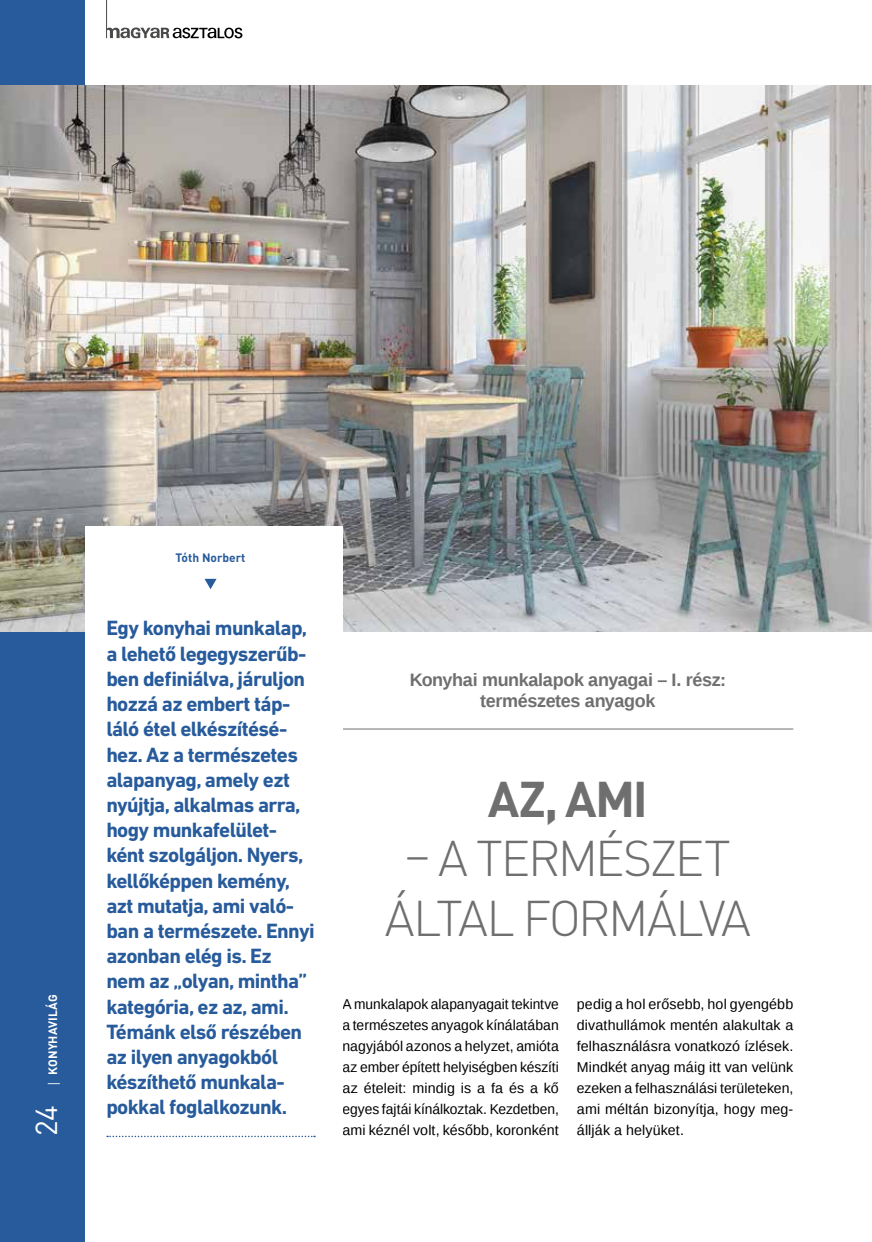
<style>
.page{position:relative;width:872px;height:1242px;background:#fff}
.page>*{position:absolute;margin:0;border:0;box-sizing:border-box;transform-origin:0 0}
.t1{font:300 49.5px/59.4px "DIN Pro";letter-spacing:-.055em;color:#706f6f;text-align:center}
.t2{font:700 49.5px "DIN Pro";color:#706f6f}
.t3{font:30px "DIN Pro";color:#fff}
.t4{font:700 21px/25.2px "DIN Next LT Pro";letter-spacing:-.03em;color:#275b9b}
.t5{font:700 18px/21px "Liberation Sans";letter-spacing:-.02em;color:#706f6f;text-align:center}
.t6{font:14.25px/21px "Liberation Sans";letter-spacing:.005em;color:#000;text-align:justify;scale:.96 1}
.t7{font:14.25px/21px "Liberation Sans";letter-spacing:.005em;color:#000;text-align:justify}
.t8{font:700 12px "DIN Pro";letter-spacing:.01em;color:#fff}
.t9{font:700 12px "DIN Pro";color:#275b9b}
.s1{font-family:"Open Sans";font-weight:400}
</style>
<div class="page">
<div style="left:0;top:0;width:85px;height:1242px;background:#275b9b"></div>
<svg style="left:107px;top:27px;width:135px;height:11px"></svg>
<hr style="left:106px;top:0;width:1px;height:38px;background:#4a4a49">
<img style="left:0;top:85px;width:872px;height:546px">
<hr style="left:342px;top:728px;width:451px;height:1px;background:#706f6f">
<div style="left:85px;top:526px;width:257px;height:622px;background:#fff"></div>
<svg style="left:107px;top:1135px;width:208px;height:2px"></svg>
<svg style="left:204px;top:579px;width:12px;height:10px"></svg>
<p class="t9" style="left:176px;top:549px;width:71px">Tóth Norbert</p>
<p class="t4" style="left:106px;top:615px;width:210px">Egy konyhai munkalap, a lehető legegyszerűb&shy;ben definiálva, járuljon hozzá az embert táp&shy;láló étel elkészítésé&shy;hez. Az a természetes alapanyag, amely ezt nyújtja, alkalmas arra, hogy munkafelület&shy;ként szolgáljon. Nyers, kellőképpen kemény, azt mutatja, ami való&shy;ban a természete. Ennyi azonban elég is. Ez nem az „olyan, mintha” kategória, ez az, ami.<br>Témánk első részében az ilyen anyagokból készíthető munkala&shy;pokkal foglalkozunk.</p>
<p class="t5" style="left:410px;top:669px;width:318px">Konyhai munkalapok anyagai – I. rész: természetes anyagok</p>
<h1 class="t2" style="left:488px;top:765px;width:161px">AZ, AMI</h1>
<h1 class="t1" style="left:385px;top:826px;width:367px">– A TERMÉSZET<br>ÁLTAL FORMÁLVA</h1>
<p class="t8" style="left:45px;top:1087px;width:94px;rotate:-90deg"><span class="s1">|</span> KONYHAVILÁG</p>
<p class="t6" style="left:342px;top:994px;width:227px">A munkalapok alapanyagait tekintve a természetes anyagok kínálatában nagyjából azonos a helyzet, amióta az ember épített helyiségben készíti az ételeit: mindig is a fa és a kő egyes fajtái kínálkoztak. Kezdetben, ami kéznél volt, később, koronként</p>
<p class="t7" style="left:577px;top:994px;width:218px">pedig a hol erősebb, hol gyengébb divathullámok mentén alakultak a felhasználásra vonatkozó ízlések.<br>Mindkét anyag máig itt van velünk ezeken a felhasználási területeken, ami méltán bizonyítja, hogy meg&shy;állják a helyüket.</p>
<h2 class="t3" style="left:26px;top:1136px;width:33px;rotate:-90deg">24</h2>
</div>
